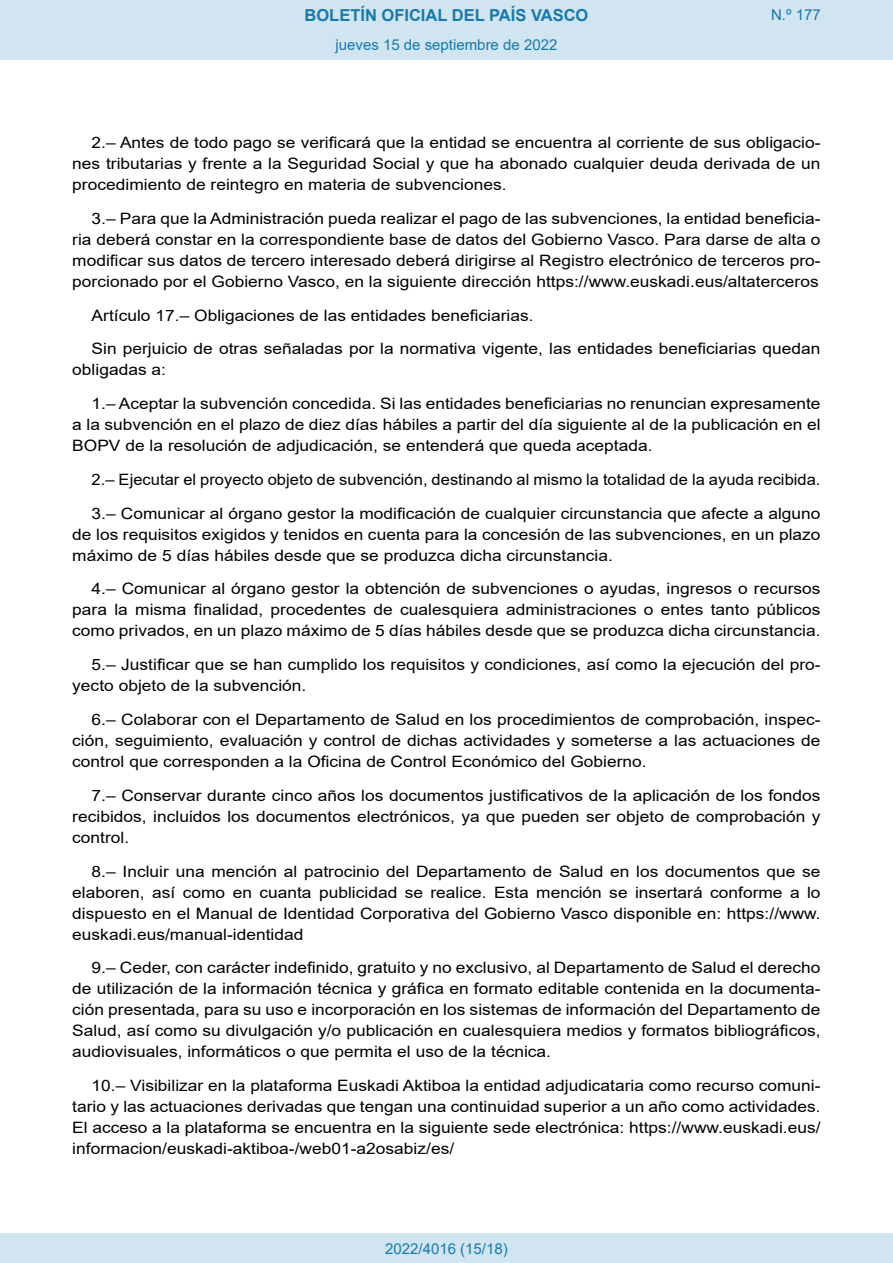
<style>
.page{position:relative;width:893px;height:1263px;background:#fff}
.page>*{position:absolute;margin:0;border:0;box-sizing:border-box;transform-origin:0 0}
.t1{font:700 16.5px "Arial";color:#1879ad}
.BOPVDetalle{font:15.6px/21px "Arial";color:#000;text-align:justify;scale:1.11 1}
.BOPVDetalle-2{font:15.6px "Arial";color:#000;scale:1.05 1}
.Paginacion_Centro{font:15px "Arial";color:#1879ad}
</style>
<div class="page">
<div style="left:0;top:0;width:893px;height:60px;background:#d0e5f0"></div>
<div style="left:0;top:1233px;width:893px;height:30px;background:#d0e5f0"></div>
<p class="t1" style="left:305px;top:3px;width:285px">BOLETÍN OFICIAL DEL PAÍS VASCO</p>
<p class="Paginacion_Centro" style="left:336px;top:35px;width:223px">jueves 15 de septiembre de 2022</p>
<p class="Paginacion_Centro" style="left:771px;top:5px;width:51px">N.º 177</p>
<p class="BOPVDetalle" style="left:72px;top:132px;width:676px;text-indent:19px">2.– Antes de todo pago se verificará que la entidad se encuentra al corriente de sus obligacio&shy;nes tributarias y frente a la Seguridad Social y que ha abonado cualquier deuda derivada de un procedimiento de reintegro en materia de subvenciones.</p>
<p class="BOPVDetalle" style="left:72px;top:208px;width:676px;text-indent:19px">3.– Para que la Administración pueda realizar el pago de las subvenciones, la entidad beneficia&shy;ria deberá constar en la correspondiente base de datos del Gobierno Vasco. Para darse de alta o modificar sus datos de tercero interesado deberá dirigirse al Registro electrónico de terceros pro&shy;porcionado por el Gobierno Vasco, en la siguiente dirección https://www.euskadi.eus/altaterceros</p>
<p class="BOPVDetalle" style="left:92px;top:305px;width:400px">Artículo 17.– Obligaciones de las entidades beneficiarias.</p>
<p class="BOPVDetalle" style="left:72px;top:338px;width:676px;text-indent:19px">Sin perjuicio de otras señaladas por la normativa vigente, las entidades beneficiarias quedan obligadas a:</p>
<p class="BOPVDetalle" style="left:72px;top:393px;width:676px;text-indent:19px">1.– Aceptar la subvención concedida. Si las entidades beneficiarias no renuncian expresamente a la subvención en el plazo de diez días hábiles a partir del día siguiente al de la publicación en el BOPV de la resolución de adjudicación, se entenderá que queda aceptada.</p>
<p class="BOPVDetalle-2" style="left:92px;top:469px;width:696px">2.– Ejecutar el proyecto objeto de subvención, destinando al mismo la totalidad de la ayuda recibida.</p>
<p class="BOPVDetalle" style="left:72px;top:503px;width:676px;text-indent:19px">3.– Comunicar al órgano gestor la modificación de cualquier circunstancia que afecte a alguno de los requisitos exigidos y tenidos en cuenta para la concesión de las subvenciones, en un plazo máximo de 5 días hábiles desde que se produzca dicha circunstancia.</p>
<p class="BOPVDetalle" style="left:72px;top:578px;width:676px;text-indent:19px">4.– Comunicar al órgano gestor la obtención de subvenciones o ayudas, ingresos o recursos para la misma finalidad, procedentes de cualesquiera administraciones o entes tanto públicos como privados, en un plazo máximo de 5 días hábiles desde que se produzca dicha circunstancia.</p>
<p class="BOPVDetalle" style="left:72px;top:654px;width:676px;text-indent:19px">5.– Justificar que se han cumplido los requisitos y condiciones, así como la ejecución del pro&shy;yecto objeto de la subvención.</p>
<p class="BOPVDetalle" style="left:72px;top:709px;width:676px;text-indent:19px">6.– Colaborar con el Departamento de Salud en los procedimientos de comprobación, inspec&shy;ción, seguimiento, evaluación y control de dichas actividades y someterse a las actuaciones de control que corresponden a la Oficina de Control Económico del Gobierno.</p>
<p class="BOPVDetalle" style="left:72px;top:785px;width:676px;text-indent:19px">7.– Conservar durante cinco años los documentos justificativos de la aplicación de los fondos recibidos, incluidos los documentos electrónicos, ya que pueden ser objeto de comprobación y control.</p>
<p class="BOPVDetalle" style="left:72px;top:860px;width:676px;text-indent:19px">8.– Incluir una mención al patrocinio del Departamento de Salud en los documentos que se elaboren, así como en cuanta publicidad se realice. Esta mención se insertará conforme a lo dispuesto en el Manual de Identidad Corporativa del Gobierno Vasco disponible en: https://www. euskadi.eus/manual-identidad</p>
<p class="BOPVDetalle" style="left:72px;top:957px;width:676px;text-indent:19px">9.– Ceder, con carácter indefinido, gratuito y no exclusivo, al Departamento de Salud el derecho de utilización de la información técnica y gráfica en formato editable contenida en la documenta&shy;ción presentada, para su uso e incorporación en los sistemas de información del Departamento de Salud, así como su divulgación y/o publicación en cualesquiera medios y formatos bibliográficos, audiovisuales, informáticos o que permita el uso de la técnica.</p>
<p class="BOPVDetalle" style="left:72px;top:1075px;width:676px;text-indent:19px">10.– Visibilizar en la plataforma Euskadi Aktiboa la entidad adjudicataria como recurso comuni&shy;tario y las actuaciones derivadas que tengan una continuidad superior a un año como actividades.<br>El acceso a la plataforma se encuentra en la siguiente sede electrónica: https://www.euskadi.eus/ informacion/euskadi-aktiboa-/web01-a2osabiz/es/</p>
<p class="Paginacion_Centro" style="left:385px;top:1238px;width:124px">2022/4016 (15/18)</p>
</div>
